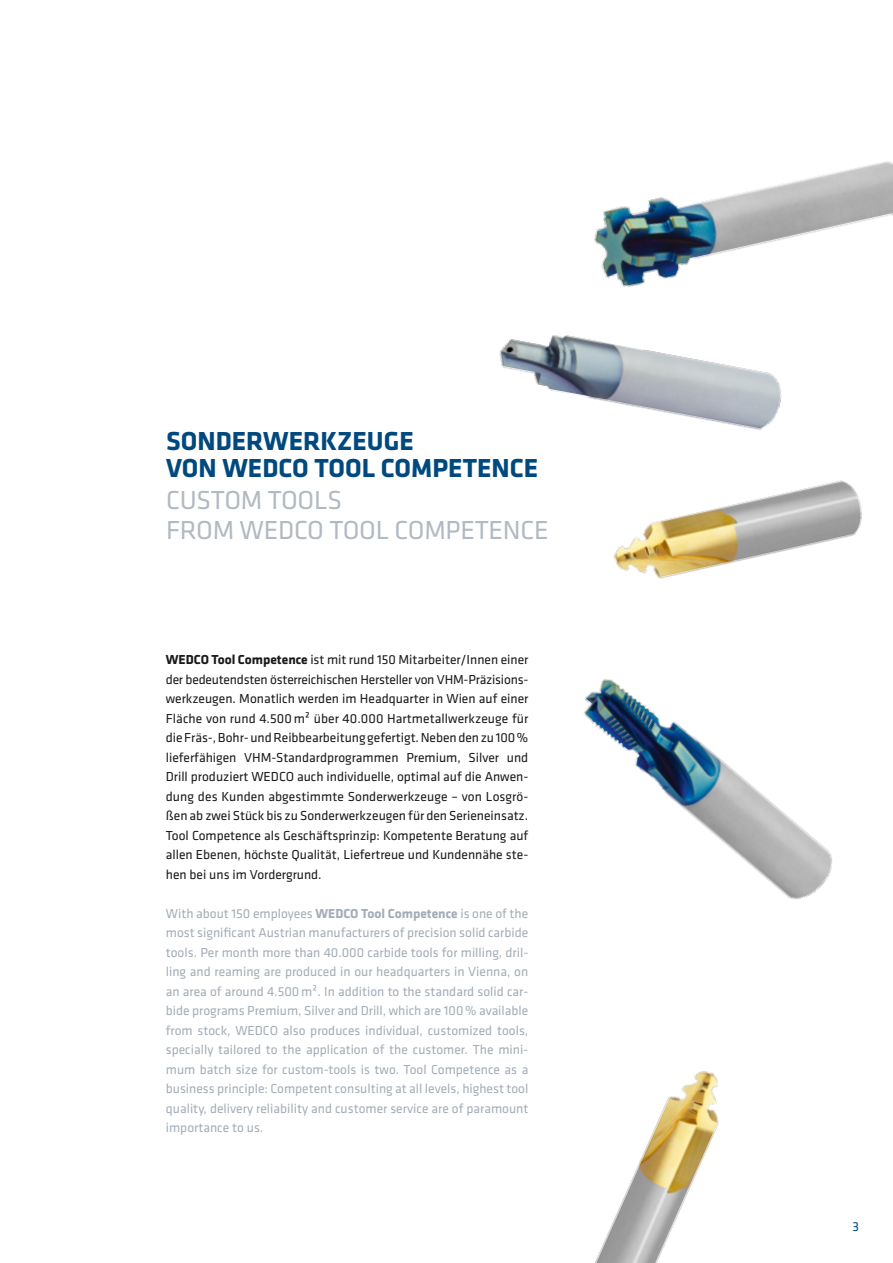
<style>
.page{position:relative;width:893px;height:1263px;background:#fff}
.page>*{position:absolute;margin:0;border:0;box-sizing:border-box;transform-origin:0 0}
.t1{font:700 27px/27px "Klavika Basic";color:#00497f}
.t2{font:27px/29.1px "Klavika Basic";letter-spacing:-.01em;color:#b1b9c2}
.t3{font:13.5px/19.5px "Klavika Basic";color:#1a1a18;text-align:justify}
.t4{font:13.5px/19.5px "Klavika Basic";color:#a4adb7;text-align:justify}
.t5{font:13.5px "Klavika Basic";color:#00497f}
.s1{font-weight:700}
</style>
<div class="page">
<img style="left:584px;top:679px;width:249px;height:221px">
<img style="left:594px;top:161px;width:299px;height:125px">
<img style="left:499px;top:286px;width:283px;height:144px">
<img style="left:614px;top:480px;width:248px;height:99px">
<img style="left:595px;top:1071px;width:124px;height:192px">
<h1 class="t1" style="left:166px;top:427px;width:374px">SONDERWERKZEUGE<br>VON WEDCO TOOL COMPETENCE</h1>
<h1 class="t2" style="left:166px;top:485px;width:384px">CUSTOM TOOLS<br>FROM WEDCO TOOL COMPETENCE</h1>
<p class="t3" style="left:166px;top:649px;width:364px"><span class="s1">WEDCO Tool Competence</span> ist mit rund 150 Mitarbeiter/Innen einer der bedeutendsten österreichischen Hersteller von VHM-Präzisions&shy;werkzeugen. Monatlich werden im Headquarter in Wien auf einer Fläche von rund 4.500m² über 40.000 Hartmetallwerkzeuge für die Fräs-, Bohr- und Reibbearbeitung gefertigt. Neben den zu 100% lieferfähigen VHM-Standardprogrammen Premium, Silver und Drill produziert WEDCO auch individuelle, optimal auf die Anwen&shy;dung des Kunden abgestimmte Sonderwerkzeuge – von Losgrö&shy;ßen ab zwei Stück bis zu Sonderwerkzeugen für den Serieneinsatz.<br>Tool Competence als Geschäftsprinzip: Kompetente Beratung auf allen Ebenen, höchste Qualität, Liefertreue und Kundennähe ste&shy;hen bei uns im Vordergrund.</p>
<p class="t4" style="left:166px;top:903px;width:364px">With about 150 employees <span class="s1">WEDCO Tool Competence</span> is one of the most significant Austrian manufacturers of precision solid carbide tools. Per month more than 40.000 carbide tools for milling, dril&shy;ling and reaming are produced in our headquarters in Vienna, on an area of around 4.500m². In addition to the standard solid car&shy;bide programs Premium, Silver and Drill, which are 100% available from stock, WEDCO also produces individual, customized tools, specially tailored to the application of the customer. The mini&shy;mum batch size for custom-tools is two. Tool Competence as a business principle: Competent consulting at all levels, highest tool quality, delivery reliability and customer service are of paramount importance to us.</p>
<p class="t5" style="left:852px;top:1217px;width:8px">3</p>
</div>
